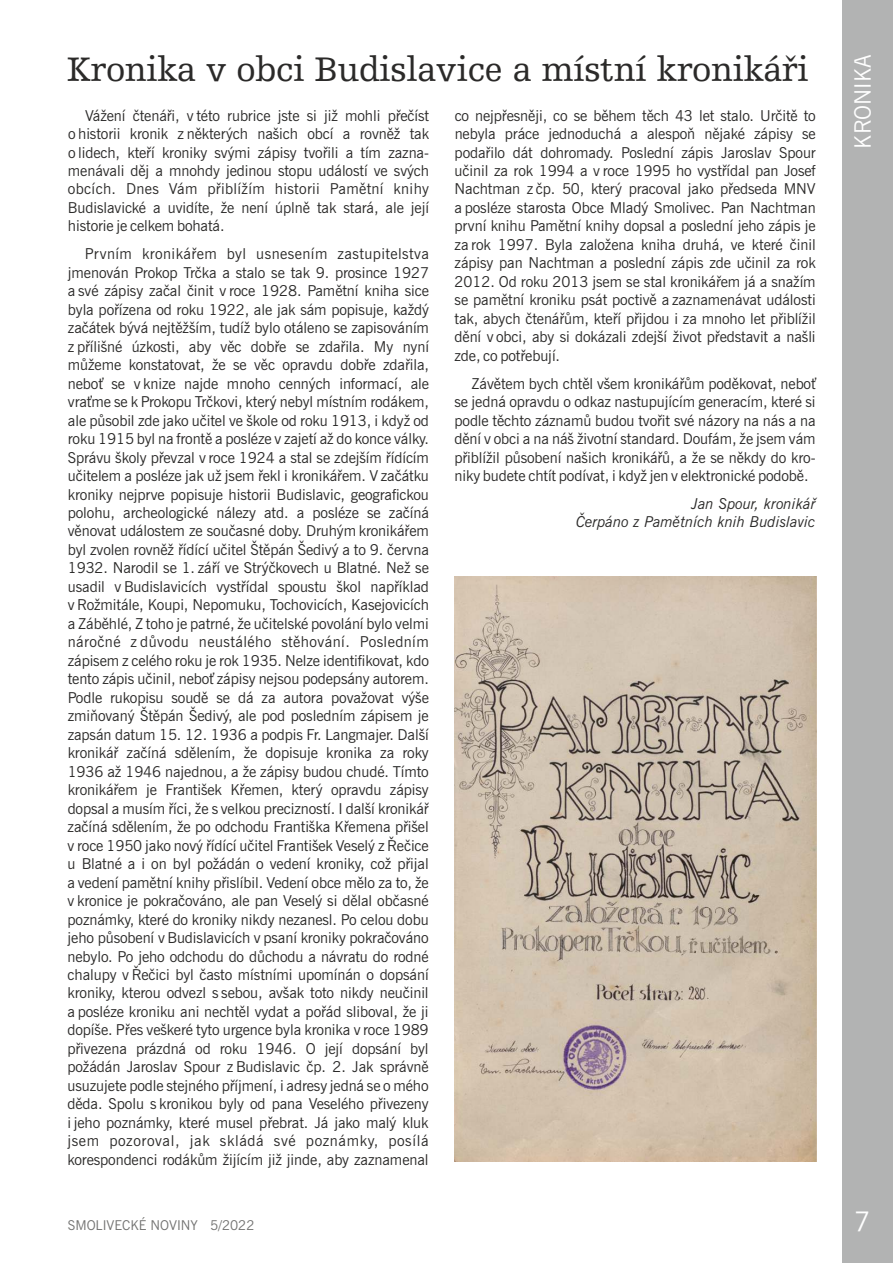
<style>
.page{position:relative;width:893px;height:1263px;background:#fff}
.page>*{position:absolute;margin:0;border:0;box-sizing:border-box;transform-origin:0 0}
.t1{font:36px "Humanist Slabserif 712 AT";letter-spacing:-.005em;color:#2b2a29}
.t2{font:27px "News Gothic AT";color:#fefefe}
.t3{font:22.65px "News Gothic AT";color:#fefefe}
.t4{font:15px/18.5px "News Gothic AT";letter-spacing:-.005em;color:#2b2a29;text-align:justify}
.t5{font:italic 15px/18.5px "News Gothic AT";letter-spacing:-.005em;color:#2b2a29;text-align:right}
.t6{font:13.5px "News Gothic AT";color:#727271}
</style>
<div class="page">
<div style="left:842px;top:0;width:51px;height:1263px;background:#b2b3b3"></div>
<img style="left:455px;top:577px;width:361px;height:584px">
<h1 class="t1" style="left:67px;top:55px;width:743px">Kronika v obci Budislavice a místní kronikáři</h1>
<p class="t4" style="left:68px;top:107px;width:363px;text-indent:17px">Vážení čtenáři, v této rubrice jste si již mohli přečíst o historii kronik z některých našich obcí a rovněž tak o lidech, kteří kroniky svými zápisy tvořili a tím zazna&shy;menávali děj a mnohdy jedinou stopu událostí ve svých obcích. Dnes Vám přiblížím historii Pamětní knihy Budislavické a uvidíte, že není úplně tak stará, ale její historie je celkem bohatá.</p>
<p class="t4" style="left:67px;top:246px;width:363px;text-indent:18px">Prvním kronikářem byl usnesením zastupitelstva jmenován Prokop Trčka a stalo se tak 9. prosince 1927 a své zápisy začal činit v roce 1928. Pamětní kniha sice byla pořízena od roku 1922, ale jak sám popisuje, každý začátek bývá nejtěžším, tudíž bylo otáleno se zapisováním z přílišné úzkosti, aby věc dobře se zdařila. My nyní můžeme konstatovat, že se věc opravdu dobře zdařila, neboť se v knize najde mnoho cenných informací, ale vraťme se k Prokopu Trčkovi, který nebyl místním rodákem, ale působil zde jako učitel ve škole od roku 1913, i když od roku 1915 byl na frontě a posléze v zajetí až do konce války.<br>Správu školy převzal v roce 1924 a stal se zdejším řídícím učitelem a posléze jak už jsem řekl i kronikářem. V začátku kroniky nejprve popisuje historii Budislavic, geografickou polohu, archeologické nálezy atd. a posléze se začíná věnovat událostem ze současné doby. Druhým kronikářem byl zvolen rovněž řídící učitel Štěpán Šedivý a to 9. června 1932. Narodil se 1. září ve Strýčkovech u Blatné. Než se usadil v Budislavicích vystřídal spoustu škol například v Rožmitále, Koupi, Nepomuku, Tochovicích, Kasejovicích a Záběhlé, Z toho je patrné, že učitelské povolání bylo velmi náročné z důvodu neustálého stěhování. Posledním zápisem z celého roku je rok 1935. Nelze identifikovat, kdo tento zápis učinil, neboť zápisy nejsou podepsány autorem.<br>Podle rukopisu soudě se dá za autora považovat výše zmiňovaný Štěpán Šedivý, ale pod posledním zápisem je zapsán datum 15. 12. 1936 a podpis Fr. Langmajer. Další kronikář začíná sdělením, že dopisuje kronika za roky 1936 až 1946 najednou, a že zápisy budou chudé. Tímto kronikářem je František Křemen, který opravdu zápisy dopsal a musím říci, že s velkou precizností. I další kronikář začíná sdělením, že po odchodu Františka Křemena přišel v roce 1950 jako nový řídící učitel František Veselý z Řečice u Blatné a i on byl požádán o vedení kroniky, což přijal a vedení pamětní knihy přislíbil. Vedení obce mělo za to, že v kronice je pokračováno, ale pan Veselý si dělal občasné poznámky, které do kroniky nikdy nezanesl. Po celou dobu jeho působení v Budislavicích v psaní kroniky pokračováno nebylo. Po jeho odchodu do důchodu a návratu do rodné chalupy v Řečici byl často místními upomínán o dopsání kroniky, kterou odvezl s sebou, avšak toto nikdy neučinil a posléze kroniku ani nechtěl vydat a pořád sliboval, že ji dopíše. Přes veškeré tyto urgence byla kronika v roce 1989 přivezena prázdná od roku 1946. O její dopsání byl požádán Jaroslav Spour z Budislavic čp. 2. Jak správně usuzujete podle stejného příjmení, i adresy jedná se o mého děda. Spolu s kronikou byly od pana Veselého přivezeny i jeho poznámky, které musel přebrat. Já jako malý kluk jsem pozoroval, jak skládá své poznámky, posílá korespondenci rodákům žijícím již jinde, aby zaznamenal</p>
<p class="t4" style="left:455px;top:107px;width:363px">co nejpřesněji, co se během těch 43 let stalo. Určitě to nebyla práce jednoduchá a alespoň nějaké zápisy se podařilo dát dohromady. Poslední zápis Jaroslav Spour učinil za rok 1994 a v roce 1995 ho vystřídal pan Josef Nachtman z čp. 50, který pracoval jako předseda MNV a posléze starosta Obce Mladý Smolivec. Pan Nachtman první knihu Pamětní knihy dopsal a poslední jeho zápis je za rok 1997. Byla založena kniha druhá, ve které činil zápisy pan Nachtman a poslední zápis zde učinil za rok 2012. Od roku 2013 jsem se stal kronikářem já a snažím se pamětní kroniku psát poctivě a zaznamenávat události tak, abych čtenářům, kteří přijdou i za mnoho let přiblížil dění v obci, aby si dokázali zdejší život představit a našli zde, co potřebují.</p>
<p class="t4" style="left:454px;top:375px;width:363px;text-indent:17px">Závětem bych chtěl všem kronikářům poděkovat, neboť se jedná opravdu o odkaz nastupujícím generacím, které si podle těchto záznamů budou tvořit své názory na nás a na dění v obci a na náš životní standard. Doufám, že jsem vám přiblížil působení našich kronikářů, a že se někdy do kro&shy;niky budete chtít podívat, i když jen v elektronické podobě.</p>
<p class="t5" style="left:576px;top:496px;width:241px">Jan Spour, kronikář<br>Čerpáno z Pamětních knih Budislavic</p>
<h3 class="t3" style="left:855px;top:148px;width:95px;rotate:-90deg">KRONIKA</h3>
<p class="t6" style="left:68px;top:1220px;width:188px">SMOLIVECKÉ NOVINY 5/2022</p>
<h2 class="t2" style="left:854px;top:1211px;width:18px">7</h2>
</div>
